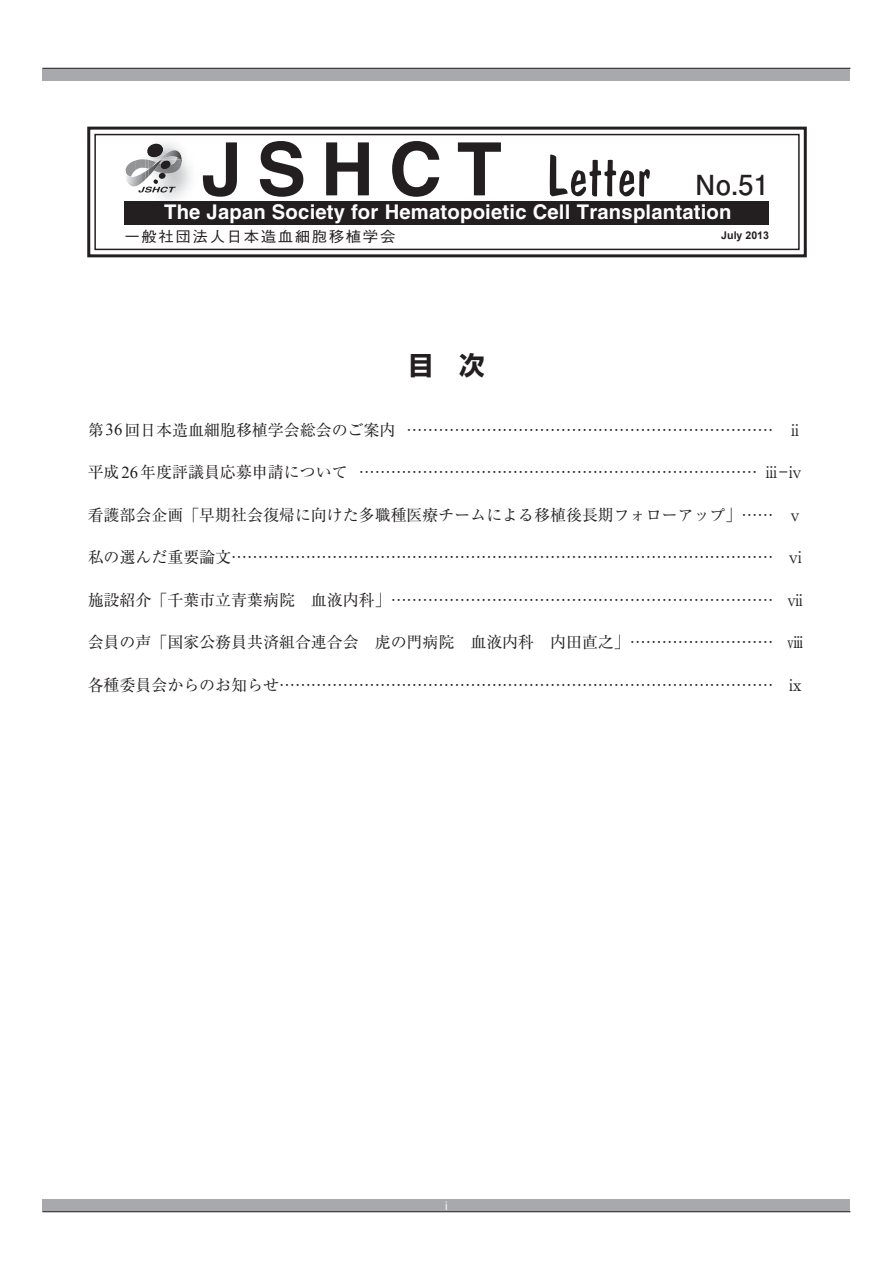
<style>
.page{position:relative;width:893px;height:1263px;background:#fff}
.page>*{position:absolute;margin:0;border:0;box-sizing:border-box;transform-origin:0 0}
.t1{font:700 73.8px "Helvetica LT Std";letter-spacing:.2em;color:#231f20}
.t2{font:27.6px "Futo Go B101 Pro Bold 90 msp RKSJ H";color:#231f20}
.t3{font:25.5px "Shin Go Pro Bold 90 msp RKSJ H";color:#231f20}
.t4{font:700 20.25px "Helvetica LT Std";letter-spacing:.01em;color:#fff}
.t5{font:15.9px "Ryumin Pro Regular 90 msp RKSJ H";color:#231f20}
.t6{font:14.7px "Gothic BBB Pro Medium 90 msp RKSJ H";letter-spacing:.1em;color:#231f20;scale:1.05 1}
.t7{font:11.7px "Gothic BBB Pro Medium 90 msp RKSJ H";color:#fff}
.t8{font:700 10.65px "Arial";color:#231f20}
.s1{font-family:"Times New Roman";font-size:16.8px}
</style>
<div class="page">
<div style="left:43px;top:68px;width:807px;height:13px;background:#a8a9ad"></div>
<hr style="left:43px;top:68px;width:807px;height:1px;background:#231f20">
<div style="left:43px;top:1199px;width:807px;height:13px;background:#a8a9ad"></div>
<hr style="left:43px;top:1211px;width:807px;height:1px;background:#231f20">
<svg style="left:550px;top:154px;width:100px;height:43px"></svg>
<div style="left:87px;top:127px;width:720px;height:130px;border:3px solid #231f20"></div>
<img style="left:180px;top:150px;width:2px;height:9px">
<img style="left:180px;top:159px;width:2px;height:8px">
<img style="left:149px;top:167px;width:43px;height:34px">
<svg style="left:125px;top:143px;width:55px;height:49px"></svg>
<div style="left:125px;top:201px;width:644px;height:23px;background:#231f20"></div>
<div style="left:94px;top:134px;width:706px;height:116px;border:2px solid #231f20"></div>
<h1 class="t1" style="left:201px;top:127px;width:302px">JSHCT</h1>
<h2 class="t2" style="left:695px;top:175px;width:76px">No.51</h2>
<p class="t8" style="left:721px;top:229px;width:49px">July 2013</p>
<p class="t4" style="left:164px;top:200px;width:569px">The Japan Society for Hematopoietic Cell Transplantation</p>
<p class="t6" style="left:125px;top:231px;width:260px">一般社団法人日本造血細胞移植学会</p>
<h3 class="t3" style="left:408px;top:356px;width:78px">目　次</h3>
<p class="t5" style="left:88px;top:424px;width:717px">第<span class="s1">36</span>回日本造血細胞移植学会総会のご案内 …………………………………………………………… ⅱ</p>
<p class="t5" style="left:88px;top:466px;width:717px">平成<span class="s1">26</span>年度評議員応募申請について ………………………………………………………………… ⅲ―ⅳ</p>
<p class="t5" style="left:88px;top:509px;width:717px">看護部会企画「早期社会復帰に向けた多職種医療チームによる移植後長期フォローアップ」…… ⅴ</p>
<p class="t5" style="left:88px;top:551px;width:717px">私の選んだ重要論文………………………………………………………………………………………… ⅵ</p>
<p class="t5" style="left:88px;top:594px;width:717px">施設紹介「千葉市立青葉病院　血液内科」……………………………………………………………… ⅶ</p>
<p class="t5" style="left:88px;top:636px;width:717px">会員の声「国家公務員共済組合連合会　虎の門病院　血液内科　内田直之」……………………… ⅷ</p>
<p class="t5" style="left:88px;top:679px;width:717px">各種委員会からのお知らせ………………………………………………………………………………… ⅸ</p>
<p class="t7" style="left:444px;top:1201px;width:7px">i</p>
</div>
